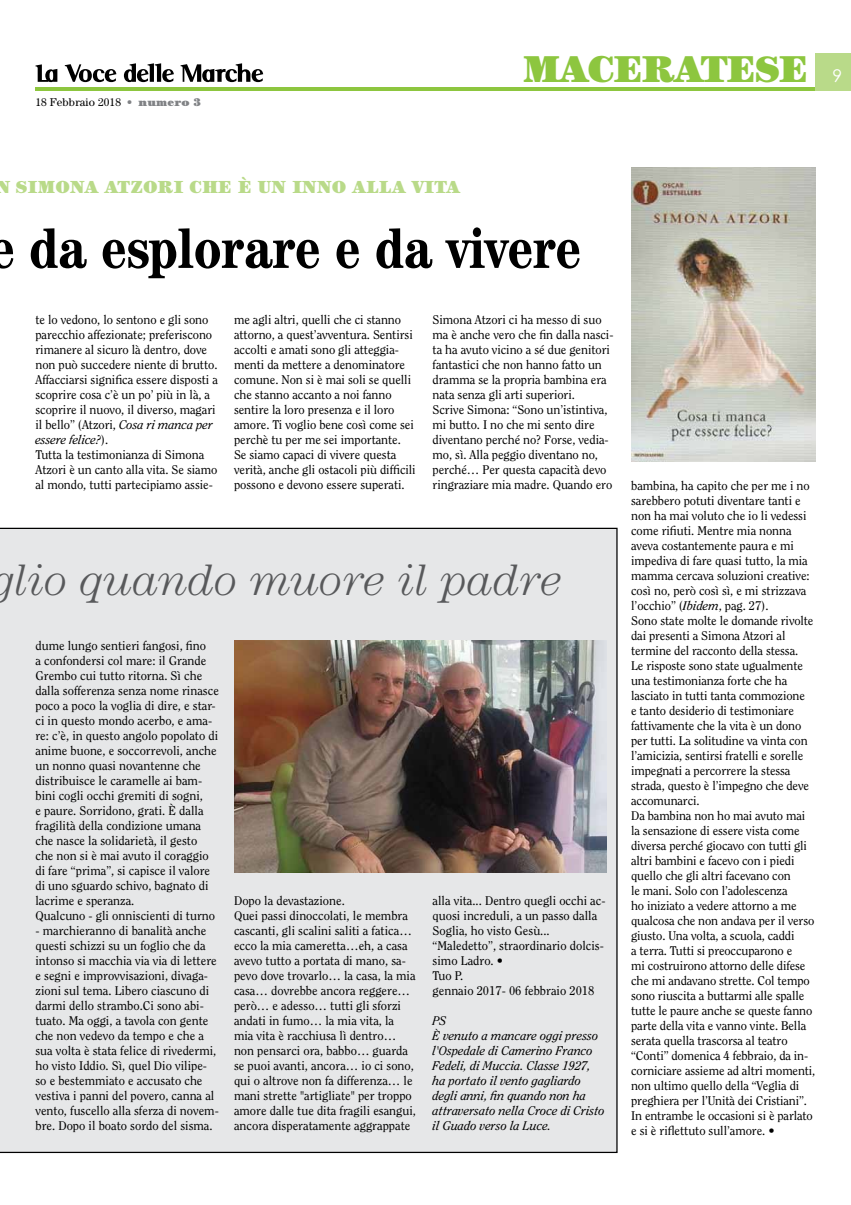
<style>
.page{position:relative;width:851px;height:1205px;background:#fff}
.page>*{position:absolute;margin:0;border:0;box-sizing:border-box;transform-origin:0 0}
.t1{font:700 condensed 57.5px "Century";color:#000}
.t2{font:italic 300 45px "Century";color:#58595b}
.t3{font:900 37.5px "Century";color:#8dc63f}
.t4{font:900 17.5px "Century";letter-spacing:.01em;color:#b9da89}
.t5{font:17.5px "Century Gothic";color:#fff}
.t6{font:12.5px/15px "Clearface";letter-spacing:-.005em;color:#000}
.t7{font:italic 12.5px/15px "Clearface";color:#000}
.t8{font:11.25px "Century";letter-spacing:.01em;color:#000}
.s1{font-weight:300;color:#808285}
.s2{font-weight:900;color:#808285}
.s3{font-style:italic}
</style>
<div class="page">
<hr style="left:35px;top:87px;width:780px;height:4px;background:#8dc63f">
<div style="left:815px;top:53px;width:35px;height:38px;background:#b9da89"></div>
<svg style="left:35px;top:64px;width:22px;height:18px"></svg>
<svg style="left:65px;top:64px;width:51px;height:18px"></svg>
<svg style="left:124px;top:63px;width:50px;height:19px"></svg>
<svg style="left:180px;top:63px;width:83px;height:19px"></svg>
<div style="left:0;top:528px;width:617px;height:625px;background:#e6e7e8"></div>
<img style="left:631px;top:167px;width:184px;height:295px">
<img style="left:234px;top:641px;width:372px;height:232px">
<p class="t8" style="left:35px;top:95px;width:167px">18 Febbraio 2018 <span class="s1">•</span> <span class="s2">NUMERO 3</span></p>
<h3 class="t3" style="left:523px;top:46px;width:120px">MACERATESE</h3>
<h3 class="t5" style="left:832px;top:64px;width:11px">9</h3>
<h3 class="t4" style="left:-5px;top:177px;width:466px">N SIMONA ATZORI CHE È UN INNO ALLA VITA</h3>
<h1 class="t1" style="left:-11px;top:214px;width:593px">e da esplorare e da vivere</h1>
<p class="t6" style="left:35px;top:312px;width:184px">te lo vedono, lo sentono e gli sono parecchio affezionate; preferiscono rimanere al sicuro là dentro, dove non può succedere niente di brutto.<br>Affacciarsi significa essere disposti a scoprire cosa c’è un po’ più in là, a scoprire il nuovo, il diverso, magari il bello” (Atzori, <span class="s3">Cosa ri manca per essere felice?</span>).<br>Tutta la testimonianza di Simona Atzori è un canto alla vita. Se siamo al mondo, tutti partecipiamo assie-</p>
<p class="t6" style="left:234px;top:312px;width:183px">me agli altri, quelli che ci stanno attorno, a quest’avventura. Sentirsi accolti e amati sono gli atteggia&shy;menti da mettere a denominatore comune. Non si è mai soli se quelli che stanno accanto a noi fanno sentire la loro presenza e il loro amore. Ti voglio bene così come sei perchè tu per me sei importante.<br>Se siamo capaci di vivere questa verità, anche gli ostacoli più difficili possono e devono essere superati.</p>
<p class="t6" style="left:432px;top:312px;width:182px">Simona Atzori ci ha messo di suo ma è anche vero che fin dalla nasci&shy;ta ha avuto vicino a sé due genitori fantastici che non hanno fatto un dramma se la propria bambina era nata senza gli arti superiori.<br>Scrive Simona: “Sono un’istintiva, mi butto. I no che mi sento dire diventano perché no? Forse, vedia&shy;mo, sì. Alla peggio diventano no, perché… Per questa capacità devo ringraziare mia madre. Quando ero</p>
<h2 class="t2" style="left:-9px;top:554px;width:572px">glio quando muore il padre</h2>
<p class="t6" style="left:35px;top:638px;width:185px">dume lungo sentieri fangosi, fino<br>a confondersi col mare: il Grande Grembo cui tutto ritorna. Sì che dalla sofferenza senza nome rinasce poco a poco la voglia di dire, e star&shy;ci in questo mondo acerbo, e ama&shy;re: c’è, in questo angolo popolato di anime buone, e soccorrevoli, anche un nonno quasi novantenne che distribuisce le caramelle ai bam&shy;bini cogli occhi gremiti di sogni,<br>e paure. Sorridono, grati. È dalla fragilità della condizione umana che nasce la solidarietà, il gesto<br>che non si è mai avuto il coraggio di fare “prima”, si capisce il valore di uno sguardo schivo, bagnato di lacrime e speranza.<br>Qualcuno - gli onniscienti di turno</p>
<p class="t6" style="left:35px;top:923px;width:185px">- marchieranno di banalità anche questi schizzi su un foglio che da intonso si macchia via via di lettere e segni e improvvisazioni, divaga&shy;zioni sul tema. Libero ciascuno di darmi dello strambo.Ci sono abi&shy;tuato. Ma oggi, a tavola con gente che non vedevo da tempo e che a sua volta è stata felice di rivedermi, ho visto Iddio. Sì, quel Dio vilipe&shy;so e bestemmiato e accusato che vestiva i panni del povero, canna al vento, fuscello alla sferza di novem&shy;bre. Dopo il boato sordo del sisma.</p>
<p class="t6" style="left:234px;top:893px;width:183px">Dopo la devastazione.<br>Quei passi dinoccolati, le membra cascanti, gli scalini saliti a fatica… ecco la mia cameretta…eh, a casa avevo tutto a portata di mano, sa&shy;pevo dove trovarlo… la casa, la mia casa… dovrebbe ancora reggere… però… e adesso… tutti gli sforzi andati in fumo… la mia vita, la mia vita è racchiusa lì dentro… non pensarci ora, babbo… guarda se puoi avanti, ancora… io ci sono, qui o altrove non fa differenza… le mani strette "artigliate" per troppo amore dalle tue dita fragili esangui, ancora disperatamente aggrappate</p>
<p class="t6" style="left:432px;top:893px;width:174px">alla vita... Dentro quegli occhi ac&shy;quosi increduli, a un passo dalla<br>Soglia, ho visto Gesù... “Maledetto”, straordinario dolcis&shy;simo Ladro. •<br>Tuo P.<br>gennaio 2017- 06 febbraio 2018</p>
<p class="t7" style="left:432px;top:1014px;width:174px">PS<br>È venuto a mancare oggi presso l'Ospedale di Camerino Franco<br>Fedeli, di Muccia. Classe 1927, ha portato il vento gagliardo degli anni, fin quando non ha attraversato nella Croce di Cristo il Guado verso la Luce.</p>
<p class="t6" style="left:631px;top:478px;width:186px">bambina, ha capito che per me i no sarebbero potuti diventare tanti e non ha mai voluto che io li vedessi come rifiuti. Mentre mia nonna aveva costantemente paura e mi impediva di fare quasi tutto, la mia mamma cercava soluzioni creative: così no, però così sì, e mi strizzava l’occhio” (<span class="s3">Ibidem</span>, pag. 27).<br>Sono state molte le domande rivolte dai presenti a Simona Atzori al termine del racconto della stessa.<br>Le risposte sono state ugualmente una testimonianza forte che ha lasciato in tutti tanta commozione<br>e tanto desiderio di testimoniare fattivamente che la vita è un dono per tutti. La solitudine va vinta con l’amicizia, sentirsi fratelli e sorelle impegnati a percorrere la stessa strada, questo è l’impegno che deve accomunarci.<br>Da bambina non ho mai avuto mai la sensazione di essere vista come diversa perché giocavo con tutti gli altri bambini e facevo con i piedi quello che gli altri facevano con<br>le mani. Solo con l’adolescenza<br>ho iniziato a vedere attorno a me qualcosa che non andava per il verso giusto. Una volta, a scuola, caddi<br>a terra. Tutti si preoccuparono e<br>mi costruirono attorno delle difese che mi andavano strette. Col tempo sono riuscita a buttarmi alle spalle tutte le paure anche se queste fanno parte della vita e vanno vinte. Bella serata quella trascorsa al teatro “Conti” domenica 4 febbraio, da in&shy;corniciare assieme ad altri momenti, non ultimo quello della “Veglia di preghiera per l’Unità dei Cristiani”.<br>In entrambe le occasioni si è parlato e si è riflettuto sull’amore. •</p>
</div>
